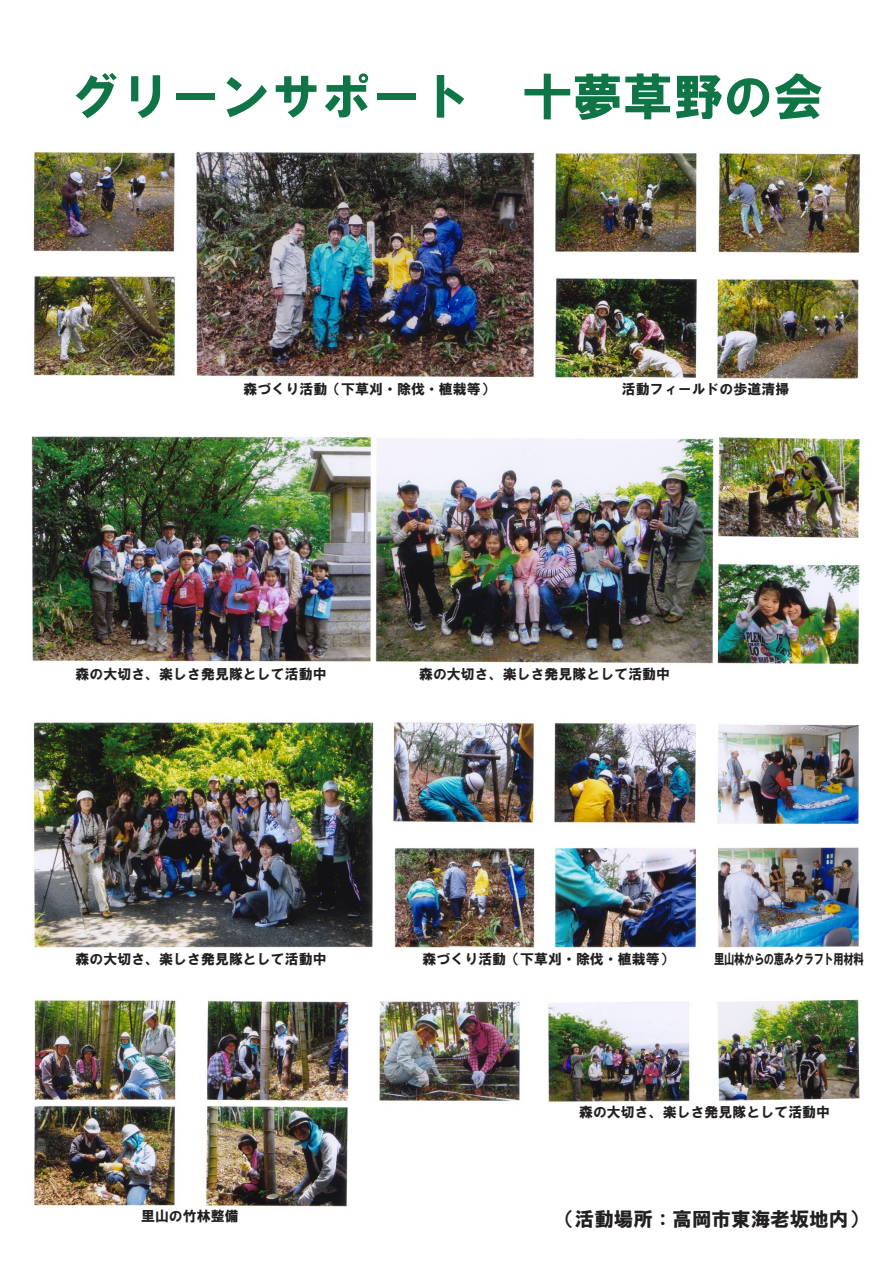
<style>
.page{position:relative;width:893px;height:1263px;background:#fff}
.page>*{position:absolute;margin:0;border:0;box-sizing:border-box;transform-origin:0 0}
.t1{font:50.25px "HGS Soei Kakugothic UB";color:#107546}
.t2{font:19.5px "HG Soei Kakugothic UB";color:#231f20}
.t3{font:13.95px "HG Soei Kakugothic UB";color:#231f20}
.t4{font:13.95px "HG Soei Kakugothic UB";letter-spacing:-.05em;color:#231f20;scale:.75 1}
</style>
<div class="page">
<img style="left:31px;top:151px;width:830px;height:1056px">
<h1 class="t1" style="left:70px;top:71px;width:755px">グリーンサポート　十夢草野の会</h1>
<p class="t3" style="left:244px;top:382px;width:253px">森づくり活動（下草刈・除伐・植栽等）</p>
<p class="t3" style="left:622px;top:382px;width:169px">活動フィールドの歩道清掃</p>
<p class="t3" style="left:76px;top:667px;width:253px">森の大切さ、楽しさ発見隊として活動中</p>
<p class="t3" style="left:419px;top:667px;width:253px">森の大切さ、楽しさ発見隊として活動中</p>
<p class="t3" style="left:76px;top:952px;width:253px">森の大切さ、楽しさ発見隊として活動中</p>
<p class="t3" style="left:141px;top:1209px;width:99px">里山の竹林整備</p>
<p class="t3" style="left:423px;top:952px;width:253px">森づくり活動（下草刈・除伐・植栽等）</p>
<p class="t4" style="left:714px;top:952px;width:201px">里山林からの恵みクラフト用材料</p>
<p class="t3" style="left:579px;top:1105px;width:253px">森の大切さ、楽しさ発見隊として活動中</p>
<h2 class="t2" style="left:555px;top:1209px;width:314px">（活動場所：高岡市東海老坂地内）</h2>
</div>
